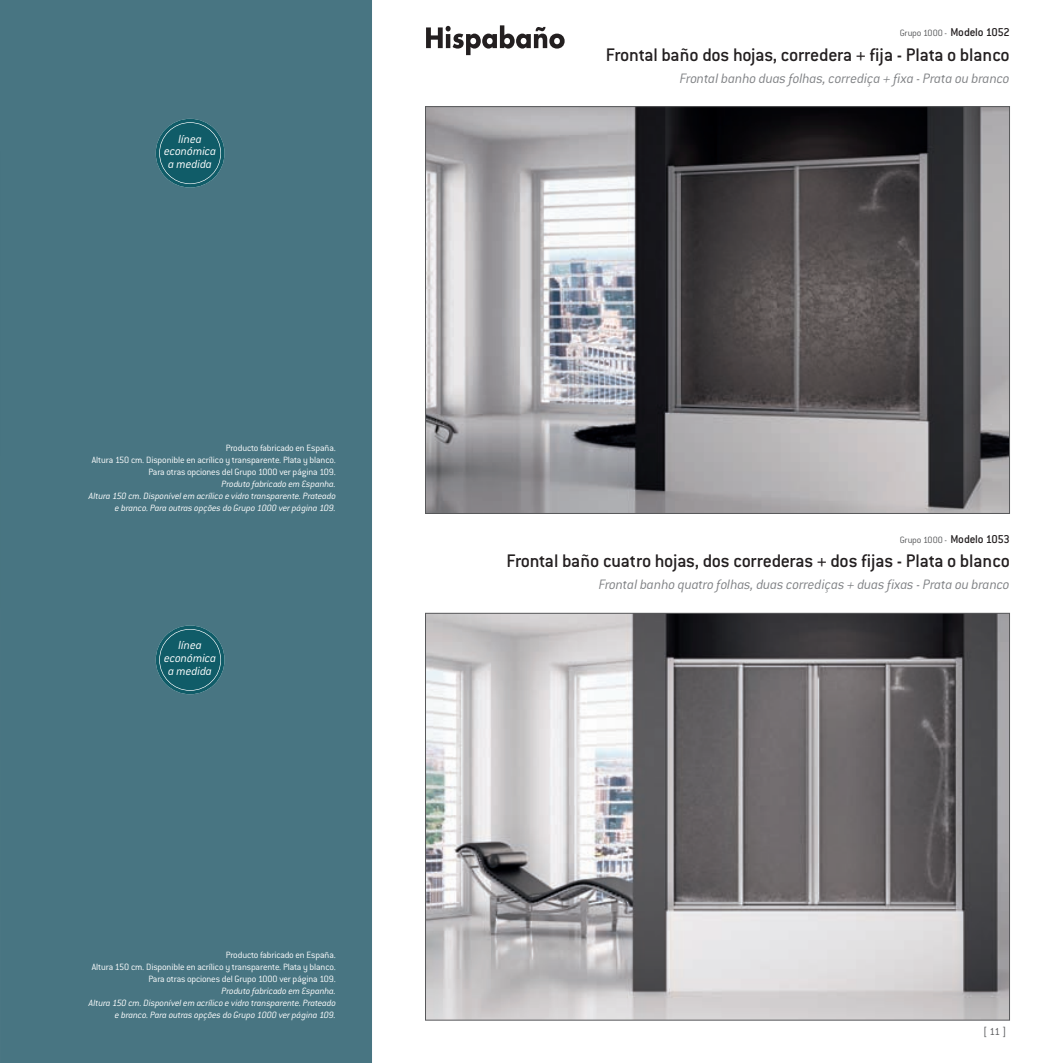
<style>
.page{position:relative;width:1063px;height:1063px;background:#fff}
.page>*{position:absolute;margin:0;border:0;box-sizing:border-box;transform-origin:0 0}
.t1{font:500 20px "Conduit ITC";letter-spacing:-.015em;color:#231f20}
.t2{font:italic 300 15px "Conduit ITC";letter-spacing:-.015em;color:#808285}
.t3{font:italic 300 12.88px/12.9px "Conduit ITC";letter-spacing:-.01em;color:#fff;text-align:center}
.t4{font:300 11.25px "Conduit ITC Std";color:#57585a}
.t5{font:italic 300 10px/12px "Conduit ITC";letter-spacing:-.015em;color:#fff;text-align:right}
.t6{font:300 10px/12px "Conduit ITC";letter-spacing:-.015em;color:#fff;text-align:right}
.t7{font:300 10px "Conduit ITC";letter-spacing:-.015em;color:#57585a}
.s1{font-weight:500;font-size:12.5px;color:#231f20}
</style>
<div class="page">
<img style="left:427px;top:108px;width:581px;height:404px">
<img style="left:427px;top:615px;width:581px;height:403px">
<svg style="left:426px;top:25px;width:139px;height:31px"></svg>
<div style="left:0;top:0;width:372px;height:1063px;background:#487582"></div>
<svg style="left:156px;top:119px;width:69px;height:69px;background:#216571"></svg>
<div style="left:159px;top:122px;width:62px;height:62px;border:1px solid #fff;border-radius:50%"></div>
<svg style="left:156px;top:625px;width:69px;height:69px;background:#216571"></svg>
<div style="left:159px;top:629px;width:62px;height:62px;border:1px solid #fff;border-radius:50%"></div>
<p class="t3" style="left:164px;top:134px;width:54px">línea económica a medida</p>
<p class="t6" style="left:92px;top:443px;width:246px">Producto fabricado en España.<br>Altura 150 cm. Disponible en acrílico y transparente. Plata y blanco.<br>Para otras opciones del Grupo 1000 ver página 109.</p>
<p class="t5" style="left:89px;top:479px;width:249px">Produto fabricado em Espanha.<br>Altura 150 cm. Disponível em acrílico e vidro transparente. Prateado e branco. Para outras opções do Grupo 1000 ver página 109.</p>
<p class="t3" style="left:164px;top:640px;width:54px">línea económica a medida</p>
<p class="t6" style="left:92px;top:950px;width:246px">Producto fabricado en España.<br>Altura 150 cm. Disponible en acrílico y transparente. Plata y blanco.<br>Para otras opciones del Grupo 1000 ver página 109.</p>
<p class="t5" style="left:89px;top:986px;width:249px">Produto fabricado em Espanha.<br>Altura 150 cm. Disponível em acrílico e vidro transparente. Prateado e branco. Para outras opções do Grupo 1000 ver página 109.</p>
<p class="t7" style="left:900px;top:30px;width:112px">Grupo 1000 - <span class="s1">Modelo 1052</span></p>
<h1 class="t1" style="left:606px;top:48px;width:405px">Frontal baño dos hojas, corredera + fija - Plata o blanco</h1>
<h2 class="t2" style="left:680px;top:73px;width:331px">Frontal banho duas folhas, corrediça + fixa - Prata ou branco</h2>
<p class="t7" style="left:900px;top:537px;width:112px">Grupo 1000 - <span class="s1">Modelo 1053</span></p>
<h1 class="t1" style="left:507px;top:555px;width:505px">Frontal baño cuatro hojas, dos correderas + dos fijas - Plata o blanco</h1>
<h2 class="t2" style="left:599px;top:580px;width:413px">Frontal banho quatro folhas, duas corrediças + duas fixas - Prata ou branco</h2>
<p class="t4" style="left:983px;top:1028px;width:25px">[ 11 ]</p>
</div>
